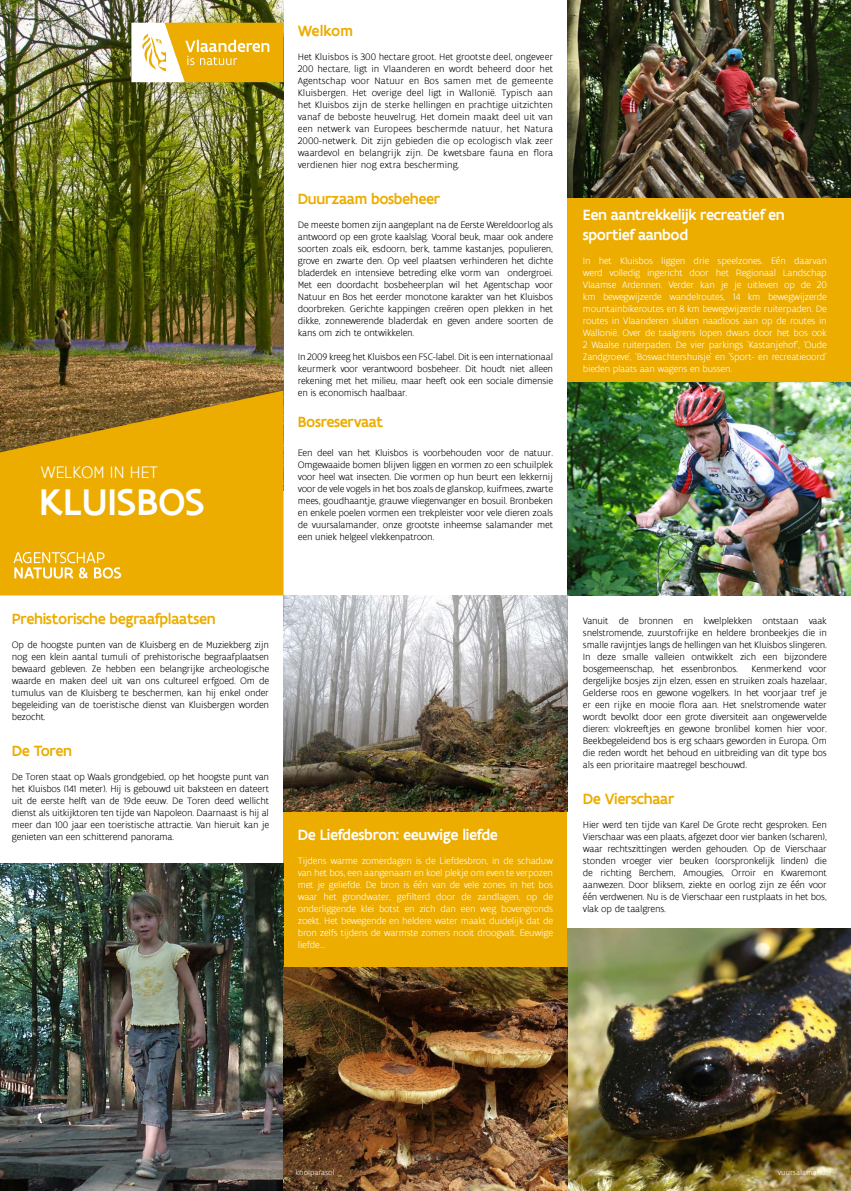
<style>
.page{position:relative;width:851px;height:1191px;background:#fff}
.page>*{position:absolute;margin:0;border:0;box-sizing:border-box;transform-origin:0 0}
.t1{font:500 40px "Flanders Art Sans";letter-spacing:.005em;color:#fff}
.t2{font:300 18px "Flanders Art Sans";letter-spacing:-.02em;color:#fff}
.t3{font:500 16px "Flanders Art Sans";letter-spacing:-.02em;color:#ecac00}
.t4{font:500 16px/19.2px "Flanders Art Sans";letter-spacing:-.02em;color:#fff}
.t5{font:300 10px/12px "Flanders Art Sans";letter-spacing:-.02em;color:#000;text-align:justify}
.t6{font:300 10px/12px "Flanders Art Sans";letter-spacing:-.02em;color:#fff;text-align:justify}
.t7{font:300 8px "Flanders Art Sans";color:#fff}
</style>
<div class="page">
<div style="left:283px;top:595px;width:284px;height:596px;background:#ecac00"></div>
<div style="left:567px;top:0;width:283px;height:595px;background:#ecac00"></div>
<img style="left:0;top:0;width:283px;height:390px">
<img style="left:567px;top:0;width:283px;height:197px">
<img style="left:0;top:863px;width:283px;height:328px">
<img style="left:283px;top:595px;width:284px;height:216px">
<img style="left:567px;top:929px;width:283px;height:262px">
<svg style="left:0;top:390px;width:283px;height:205px;background:#d99f07"></svg>
<svg style="left:131px;top:23px;width:152px;height:59px"></svg>
<svg style="left:13px;top:552px;width:108px;height:26px;background:#f1c349"></svg>
<img style="left:567px;top:383px;width:283px;height:212px">
<img style="left:283px;top:968px;width:284px;height:223px">
<h2 class="t2" style="left:41px;top:462px;width:119px">WELKOM IN HET</h2>
<h1 class="t1" style="left:39px;top:477px;width:167px">KLUISBOS</h1>
<h3 class="t3" style="left:12px;top:609px;width:205px">Prehistorische begraafplaatsen</h3>
<p class="t5" style="left:12px;top:639px;width:259px">Op de hoogste punten van de Kluisberg en de Muziekberg zijn nog een klein aantal tumuli of prehistorische begraafplaatsen bewaard gebleven. Ze hebben een belangrijke archeologische waarde en maken deel uit van ons cultureel erfgoed. Om de tumulus van de Kluisberg te beschermen, kan hij enkel onder begeleiding van de toeristische dienst van Kluisbergen worden bezocht.</p>
<h3 class="t3" style="left:12px;top:741px;width:62px">De Toren</h3>
<p class="t5" style="left:12px;top:771px;width:259px">De Toren staat op Waals grondgebied, op het hoogste punt van het Kluisbos (141 meter). Hij is gebouwd uit baksteen en dateert uit de eerste helft van de 19de eeuw. De Toren deed wellicht dienst als uitkijktoren ten tijde van Napoleon. Daarnaast is hij al meer dan 100 jaar een toeristische attractie. Van hieruit kan je genieten van een schitterend panorama.</p>
<h3 class="t3" style="left:298px;top:21px;width:57px">Welkom</h3>
<p class="t5" style="left:298px;top:51px;width:257px">Het Kluisbos is 300 hectare groot. Het grootste deel, ongeveer 200 hectare, ligt in Vlaanderen en wordt beheerd door het Agentschap voor Natuur en Bos samen met de gemeente Kluisbergen. Het overige deel ligt in Wallonië. Typisch aan het Kluisbos zijn de sterke hellingen en prachtige uitzichten vanaf de beboste heuvelrug. Het domein maakt deel uit van een netwerk van Europees beschermde natuur, het Natura 2000-netwerk. Dit zijn gebieden die op ecologisch vlak zeer waardevol en belangrijk zijn. De kwetsbare fauna en flora verdienen hier nog extra bescherming.</p>
<h3 class="t3" style="left:298px;top:189px;width:144px">Duurzaam bosbeheer</h3>
<p class="t5" style="left:298px;top:219px;width:257px">De meeste bomen zijn aangeplant na de Eerste Wereldoorlog als antwoord op een grote kaalslag. Vooral beuk, maar ook andere soorten zoals eik, esdoorn, berk, tamme kastanjes, populieren, grove en zwarte den. Op veel plaatsen verhinderen het dichte bladerdek en intensieve betreding elke vorm van ondergroei.<br>Met een doordacht bosbeheerplan wil het Agentschap voor Natuur en Bos het eerder monotone karakter van het Kluisbos doorbreken. Gerichte kappingen creëren open plekken in het dikke, zonnewerende bladerdak en geven andere soorten de kans om zich te ontwikkelen.</p>
<p class="t5" style="left:298px;top:351px;width:257px">In 2009 kreeg het Kluisbos een FSC-label. Dit is een internationaal keurmerk voor verantwoord bosbeheer. Dit houdt niet alleen rekening met het milieu, maar heeft ook een sociale dimensie en is economisch haalbaar.</p>
<h3 class="t3" style="left:298px;top:412px;width:87px">Bosreservaat</h3>
<p class="t5" style="left:298px;top:447px;width:257px">Een deel van het Kluisbos is voorbehouden voor de natuur.<br>Omgewaaide bomen blijven liggen en vormen zo een schuilplek voor heel wat insecten. Die vormen op hun beurt een lekkernij voor de vele vogels in het bos zoals de glanskop, kuifmees, zwarte mees, goudhaantje, grauwe vliegenvanger en bosuil. Bronbeken en enkele poelen vormen een trekpleister voor vele dieren zoals de vuursalamander, onze grootste inheemse salamander met een uniek helgeel vlekkenpatroon.</p>
<h3 class="t4" style="left:298px;top:825px;width:202px">De Liefdesbron: eeuwige liefde</h3>
<p class="t6" style="left:298px;top:855px;width:257px">Tijdens warme zomerdagen is de Liefdesbron, in de schaduw van het bos, een aangenaam en koel plekje om even te verpozen met je geliefde. De bron is één van de vele zones in het bos waar het grondwater, gefilterd door de zandlagen, op de onderliggende klei botst en zich dan een weg bovengronds zoekt. Het bewegende en heldere water maakt duidelijk dat de bron zelfs tijdens de warmste zomers nooit droogvalt. Eeuwige liefde…</p>
<h3 class="t4" style="left:583px;top:206px;width:203px">Een aantrekkelijk recreatief en sportief aanbod</h3>
<p class="t6" style="left:583px;top:255px;width:245px">In het Kluisbos liggen drie speelzones. Eén daarvan werd volledig ingericht door het Regionaal Landschap Vlaamse Ardennen. Verder kan je je uitleven op de 20 km bewegwijzerde wandelroutes, 14 km bewegwijzerde mountainbikeroutes en 8 km bewegwijzerde ruiterpaden. De routes in Vlaanderen sluiten naadloos aan op de routes in Wallonië. Over de taalgrens lopen dwars door het bos ook 2 Waalse ruiterpaden. De vier parkings ‘Kastanjehof’, ‘Oude Zandgroeve’, ‘Boswachtershuisje’ en ’Sport- en recreatieoord’ bieden plaats aan wagens en bussen.</p>
<p class="t5" style="left:583px;top:615px;width:245px">Vanuit de bronnen en kwelplekken ontstaan vaak snelstromende, zuurstofrijke en heldere bronbeekjes die in smalle ravijntjes langs de hellingen van het Kluisbos slingeren.<br>In deze smalle valleien ontwikkelt zich een bijzondere bosgemeenschap, het essenbronbos.</p>
<p class="t5" style="left:583px;top:663px;width:245px;text-indent:168px">Kenmerkend voor dergelijke bosjes zijn elzen, essen en struiken zoals hazelaar, Gelderse roos en gewone vogelkers. In het voorjaar tref je er een rijke en mooie flora aan. Het snelstromende water wordt bevolkt door een grote diversiteit aan ongewervelde dieren: vlokreeftjes en gewone bronlibel komen hier voor.<br>Beekbegeleidend bos is erg schaars geworden in Europa. Om die reden wordt het behoud en uitbreiding van dit type bos als een prioritaire maatregel beschouwd.</p>
<h3 class="t3" style="left:583px;top:789px;width:93px">De Vierschaar</h3>
<p class="t5" style="left:583px;top:819px;width:245px">Hier werd ten tijde van Karel De Grote recht gesproken. Een Vierschaar was een plaats, afgezet door vier banken (scharen), waar rechtszittingen werden gehouden. Op de Vierschaar stonden vroeger vier beuken (oorspronkelijk linden) die de richting Berchem, Amougies, Orroir en Kwaremont aanwezen. Door bliksem, ziekte en oorlog zijn ze één voor één verdwenen. Nu is de Vierschaar een rustplaats in het bos, vlak op de taalgrens.</p>
<p class="t7" style="left:295px;top:1167px;width:41px">knolparasol</p>
<p class="t7" style="left:777px;top:1167px;width:56px">vuursalamander</p>
</div>
